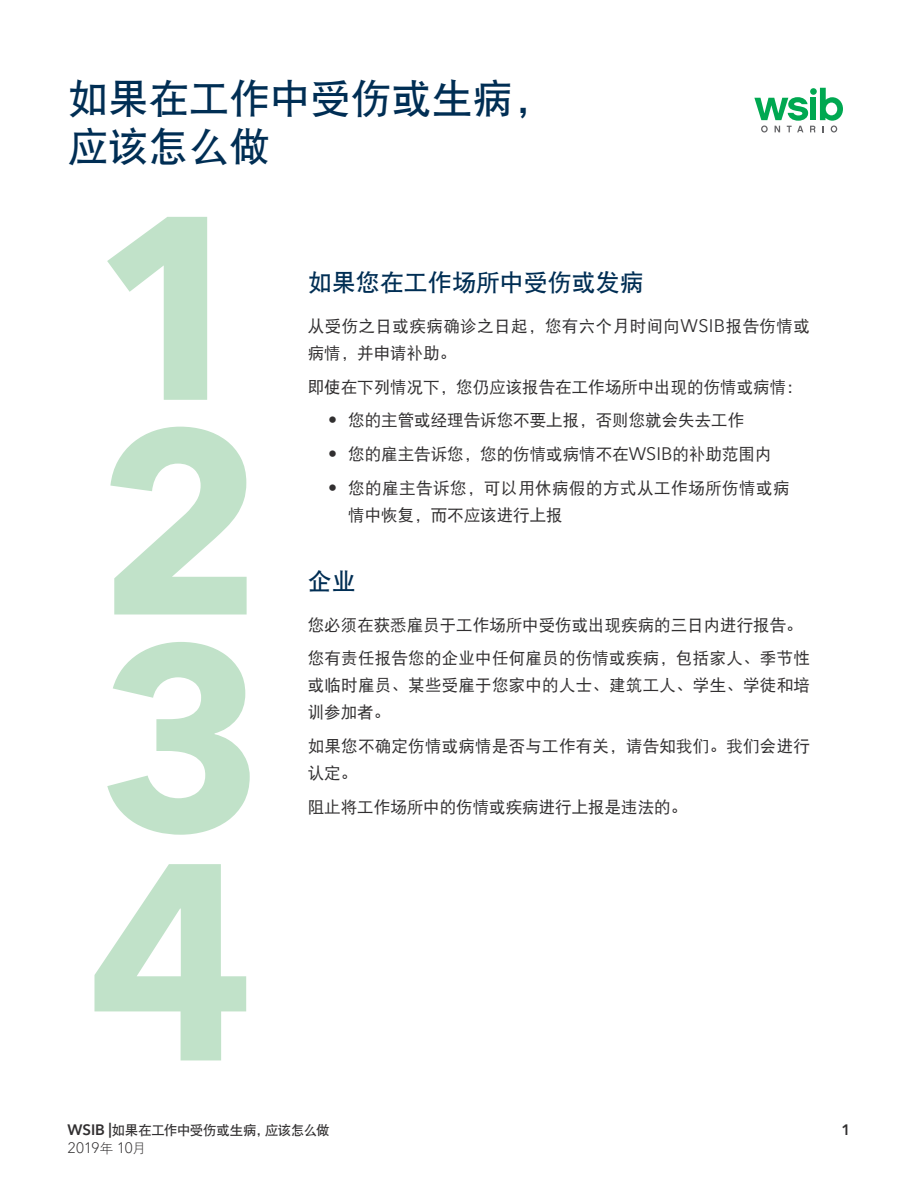
<style>
.page{position:relative;width:918px;height:1188px;background:#fff}
.page>*{position:absolute;margin:0;border:0;box-sizing:border-box;transform-origin:0 0}
.t1{font:40.5px/48.6px "DFP Hei W7";color:#002e54}
.H2{font:24px "DFP Hei W7";color:#002e54}
.BODY{font:16.5px/27px "DFP Hei W5";letter-spacing:.015em;color:#312f30}
.BULLETS{font:16.5px "DFP Hei W5";color:#312f30}
.BULLETS-2{font:16.5px/27px "DFP Hei W5";letter-spacing:.03em;color:#312f30}
.t2{font:300 15px "Avenir Next LT Pro";letter-spacing:-.045em;color:#312f30}
.t3{font:600 15px "Avenir Next LT Pro";color:#312f30}
.t4{font:13.5px "DFP Hei W7";letter-spacing:-.02em;color:#312f30}
.s1{font-family:"Avenir Next LT Pro";font-size:18px}
.s2{font-family:"Avenir Next LT Pro";font-weight:600;font-size:15px}
.s3{font-family:"DFP Hei W3";font-weight:400;font-size:13.5px}
</style>
<div class="page">
<svg style="left:754px;top:88px;width:89px;height:45px"></svg>
<svg style="left:107px;top:217px;width:100px;height:183px"></svg>
<svg style="left:110px;top:427px;width:137px;height:188px"></svg>
<svg style="left:107px;top:642px;width:143px;height:193px"></svg>
<svg style="left:95px;top:864px;width:151px;height:196px"></svg>
<h1 class="t1" style="left:68px;top:73px;width:487px">如果在工作中受伤或生病，应该怎么做</h1>
<h2 class="H2" style="left:308px;top:270px;width:338px">如果您在工作场所中受伤或发病</h2>
<p class="BODY" style="left:308px;top:312px;width:504px">从受伤之日或疾病确诊之日起，您有六个月时间向<span class="s1">WSIB</span>报告伤情或病情，并申请补助。</p>
<p class="BODY" style="left:308px;top:373px;width:497px">即使在下列情况下，您仍应该报告在工作场所中出现的伤情或病情：</p>
<p class="BULLETS" style="left:328px;top:412px;width:418px"><span class="s1">•</span> 您的主管或经理告诉您不要上报，否则您就会失去工作</p>
<p class="BULLETS" style="left:328px;top:445px;width:445px"><span class="s1">•</span> 您的雇主告诉您，您的伤情或病情不在<span class="s1">WSIB</span>的补助范围内</p>
<p class="BULLETS-2" style="left:348px;top:474px;width:443px;text-indent:-20px"><span class="s1">•</span> 您的雇主告诉您，可以用休病假的方式从工作场所伤情或病情中恢复，而不应该进行上报</p>
<h3 class="H2" style="left:308px;top:569px;width:49px">企业</h3>
<p class="BODY" style="left:308px;top:611px;width:497px">您必须在获悉雇员于工作场所中受伤或出现疾病的三日内进行报告。</p>
<p class="BODY" style="left:308px;top:645px;width:504px;text-align:justify">您有责任报告您的企业中任何雇员的伤情或疾病，包括家人、季节性或临时雇员、某些受雇于您家中的人士、建筑工人、学生、学徒和培训参加者。</p>
<p class="BODY" style="left:308px;top:732px;width:504px">如果您不确定伤情或病情是否与工作有关，请告知我们。我们会进行认定。</p>
<p class="BODY" style="left:308px;top:793px;width:381px">阻止将工作场所中的伤情或疾病进行上报是违法的。</p>
<p class="t4" style="left:68px;top:1122px;width:264px"><span class="s2">WSIB |</span>如果在工作中受伤或生病，应该怎么做</p>
<p class="t3" style="left:842px;top:1120px;width:11px">1</p>
<p class="t2" style="left:68px;top:1138px;width:80px">2019<span class="s3">年</span> 10<span class="s3">月</span></p>
</div>
